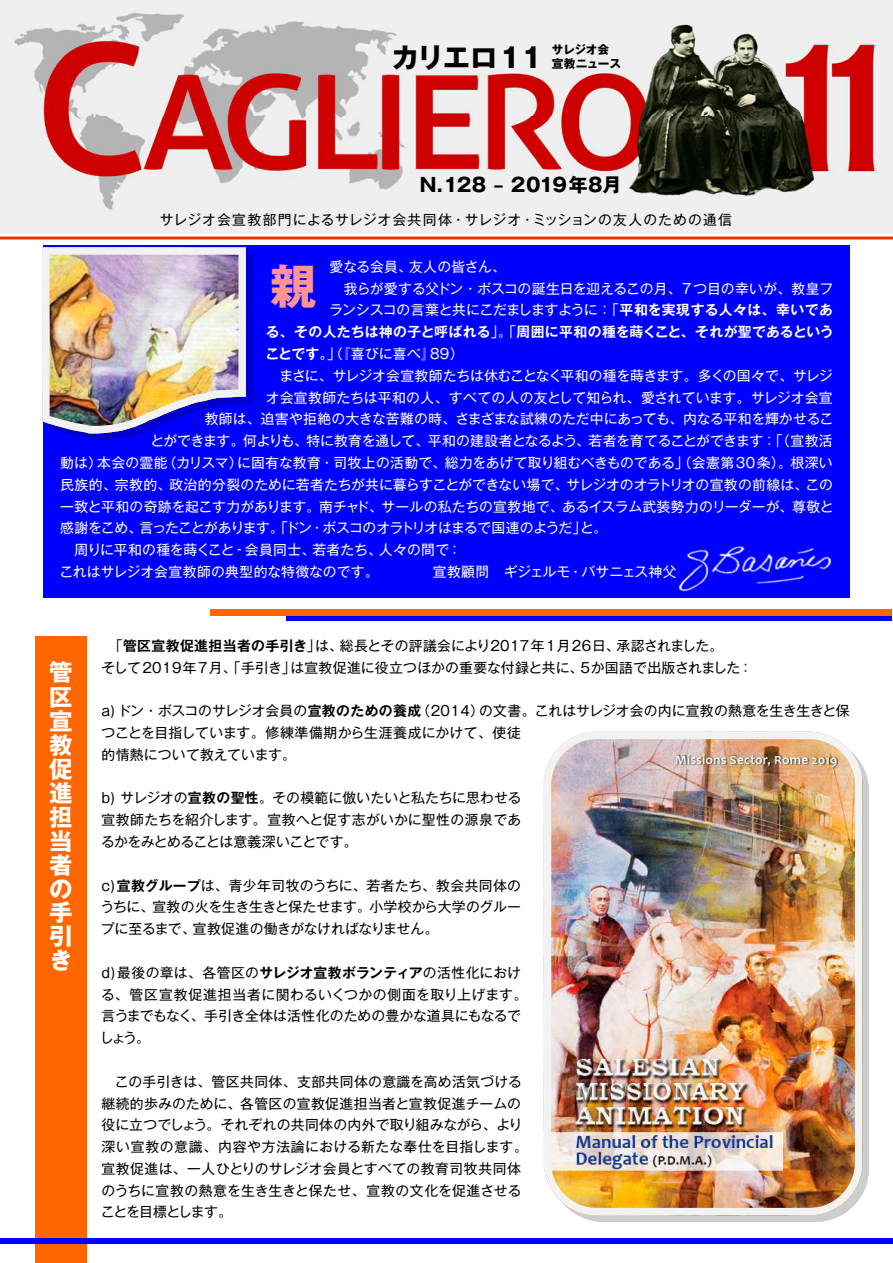
<style>
.page{position:relative;width:893px;height:1263px;background:#fff}
.page>*{position:absolute;margin:0;border:0;box-sizing:border-box;transform-origin:0 0}
.t1{font:700 46.8px "Gothic MB101 Pro";color:#ff9496}
.t2{font:700 27.45px "Gothic MB101 Pro";color:#000}
.t3{font:700 23.4px/24px "Gothic MB101 Pro";color:#fff;text-align:justify}
.t4{font:700 19.2px "Gothic MB101 Pro";color:#000}
.t5{font:13.8px/21.8px "Gothic MB101 Pro";letter-spacing:.015em;color:#000}
.t6{font:13.8px/21.8px "Gothic MB101 Pro";letter-spacing:-.005em;color:#fff}
.t7{font:13.8px "Gothic MB101 Pro";letter-spacing:.015em;color:#fff}
.t8{font:13.8px "Gothic MB101 Pro";letter-spacing:.02em;color:#fff}
.t9{font:13.8px "Gothic MB101 Pro";letter-spacing:-.025em;color:#fff}
.t10{font:13.8px "Gothic MB101 Pro";letter-spacing:-.05em;color:#fff}
.t11{font:700 13.8px "Gothic MB101 Pro De";letter-spacing:.02em;color:#fff}
.t12{font:13.8px "Gothic MB101 Pro";letter-spacing:-.03em;color:#fff}
.t13{font:13.8px "Gothic MB101 Pro";letter-spacing:.07em;color:#000}
.t14{font:700 11.7px/13.6px "Gothic MB101 Pro";letter-spacing:-.015em;color:#000}
.s1{font-family:"Gothic MB101 Pro De";font-weight:700}
.s2{font-family:"Gothic MB101 Pro";font-weight:400}
</style>
<div class="page">
<div style="left:35px;top:637px;width:52px;height:626px;background:#f60"></div>
<div style="left:286px;top:615px;width:605px;height:6px;background:#00f"></div>
<div style="left:211px;top:610px;width:680px;height:6px;background:#f60"></div>
<div style="left:44px;top:245px;width:805px;height:352px;background:#00f"></div>
<img style="left:0;top:0;width:892px;height:233px">
<hr style="left:0;top:237px;width:892px;height:3px;background:#ed3000">
<div style="left:0;top:1239px;width:892px;height:5px;background:#00f"></div>
<img style="left:678px;top:546px;width:154px;height:46px">
<img style="left:42px;top:247px;width:210px;height:193px">
<svg style="left:577px;top:765px;width:291px;height:457px;background:#d1d0cd"></svg>
<img style="left:543px;top:732px;width:319px;height:483px">
<h2 class="t2" style="left:391px;top:34px;width:152px">カリエロ11</h2>
<p class="t14" style="left:551px;top:41px;width:83px">サレジオ会<br>宣教ニュース　</p>
<h3 class="t4" style="left:419px;top:168px;width:203px">N.128 ‒ 2019年8月</h3>
<p class="t13" style="left:160px;top:209px;width:574px">サレジオ会宣教部門によるサレジオ会共同体・サレジオ・ミッションの友人のための通信</p>
<p class="t6" style="left:329px;top:254px;width:505px">愛なる会員、友人の皆さん、<br>　我らが愛する父ドン・ボスコの誕生日を迎えるこの月、7つ目の幸いが、教皇フランシスコの言葉と共にこだましますように：「<span class="s1">平和を実現する人々は、幸いであ</span></p>
<p class="t11" style="left:266px;top:321px;width:569px">る、その人たちは神の子と呼ばれる<span class="s2">」。「</span>周囲に平和の種を蒔くこと、それが聖であるという</p>
<p class="t6" style="left:265px;top:341px;width:200px"><span class="s1">ことです。</span>」（『喜びに喜べ』89）</p>
<p class="t12" style="left:266px;top:364px;width:568px">　まさに、サレジオ会宣教師たちは休むことなく平和の種を蒔きます。多くの国々で、サレジ</p>
<p class="t7" style="left:266px;top:386px;width:568px">オ会宣教師たちは平和の人、すべての人の友として知られ、愛されています。サレジオ会宣</p>
<p class="t6" style="left:205px;top:406px;width:630px">教師は、迫害や拒絶の大きな苦難の時、さまざまな試練のただ中にあっても、内なる平和を輝かせるこ</p>
<p class="t9" style="left:150px;top:429px;width:683px">とができます。何よりも、特に教育を通して、平和の建設者となるよう、若者を育てることができます：「（宣教活</p>
<p class="t8" style="left:60px;top:451px;width:774px">動は）本会の霊能（カリスマ）に固有な教育・司牧上の活動で、総力をあげて取り組むべきものである」（会憲第30条）。根深い</p>
<p class="t6" style="left:60px;top:472px;width:774px">民族的、宗教的、政治的分裂のために若者たちが共に暮らすことができない場で、サレジオのオラトリオの宣教の前線は、この</p>
<p class="t6" style="left:60px;top:494px;width:774px">一致と平和の奇跡を起こす力があります。南チャド、サールの私たちの宣教地で、あるイスラム武装勢力のリーダーが、尊敬と</p>
<p class="t10" style="left:60px;top:517px;width:548px">感謝をこめ、言ったことがあります。「ドン・ボスコのオラトリオはまるで国連のようだ」と。</p>
<p class="t7" style="left:60px;top:538px;width:403px">　周りに平和の種を蒔くこと‐会員同士、若者たち、人々の間で：</p>
<p class="t6" style="left:59px;top:559px;width:618px">これはサレジオ会宣教師の典型的な特徴なのです。　　　　宣教顧問　ギジェルモ・バサニェス神父</p>
<h1 class="t1" style="left:270px;top:247px;width:48px">親</h1>
<h3 class="t3" style="left:49px;top:658px;width:25px">管区宣教促進担当者の手引き</h3>
<p class="t5" style="left:101px;top:633px;width:652px">　「<span class="s1">管区宣教促進担当者の手引き</span>」は、総長とその評議会により2017年1月26日、承認されました。<br>そして2019年7月、「手引き」は宣教促進に役立つほかの重要な付録と共に、5か国語で出版されました：</p>
<p class="t5" style="left:101px;top:698px;width:749px">a) ドン・ボスコのサレジオ会員の<span class="s1">宣教のための養成</span>（2014）の文書。これはサレジオ会の内に宣教の熱意を生き生きと保つことを目指しています。修練準備期から生涯養成にかけて、使徒<br>的情熱について教えています。</p>
<p class="t5" style="left:101px;top:785px;width:422px;text-align:justify">b) サレジオの<span class="s1">宣教の聖性</span>。その模範に倣いたいと私たちに思わせる宣教師たちを紹介します。宣教へと促す志がいかに聖性の源泉であるかをみとめることは意義深いことです。</p>
<p class="t5" style="left:100px;top:873px;width:422px;text-align:justify">c)<span class="s1">宣教グループ</span>は、青少年司牧のうちに、若者たち、教会共同体のうちに、宣教の火を生き生きと保たせます。小学校から大学のグループに至るまで、宣教促進の働きがなければなりません。</p>
<p class="t5" style="left:100px;top:960px;width:429px">d)最後の章は、各管区の<span class="s1">サレジオ宣教ボランティア</span>の活性化における、管区宣教促進担当者に関わるいくつかの側面を取り上げます。言うまでもなく、手引き全体は活性化のための豊かな道具にもなるでしょう。</p>
<p class="t5" style="left:101px;top:1069px;width:428px">　この手引きは、管区共同体、支部共同体の意識を高め活気づける継続的歩みのために、各管区の宣教促進担当者と宣教促進チームの役に立つでしょう。それぞれの共同体の内外で取り組みながら、より深い宣教の意識、内容や方法論における新たな奉仕を目指します。宣教促進は、一人ひとりのサレジオ会員とすべての教育司牧共同体のうちに宣教の熱意を生き生きと保たせ、宣教の文化を促進させることを目標とします。</p>
</div>
